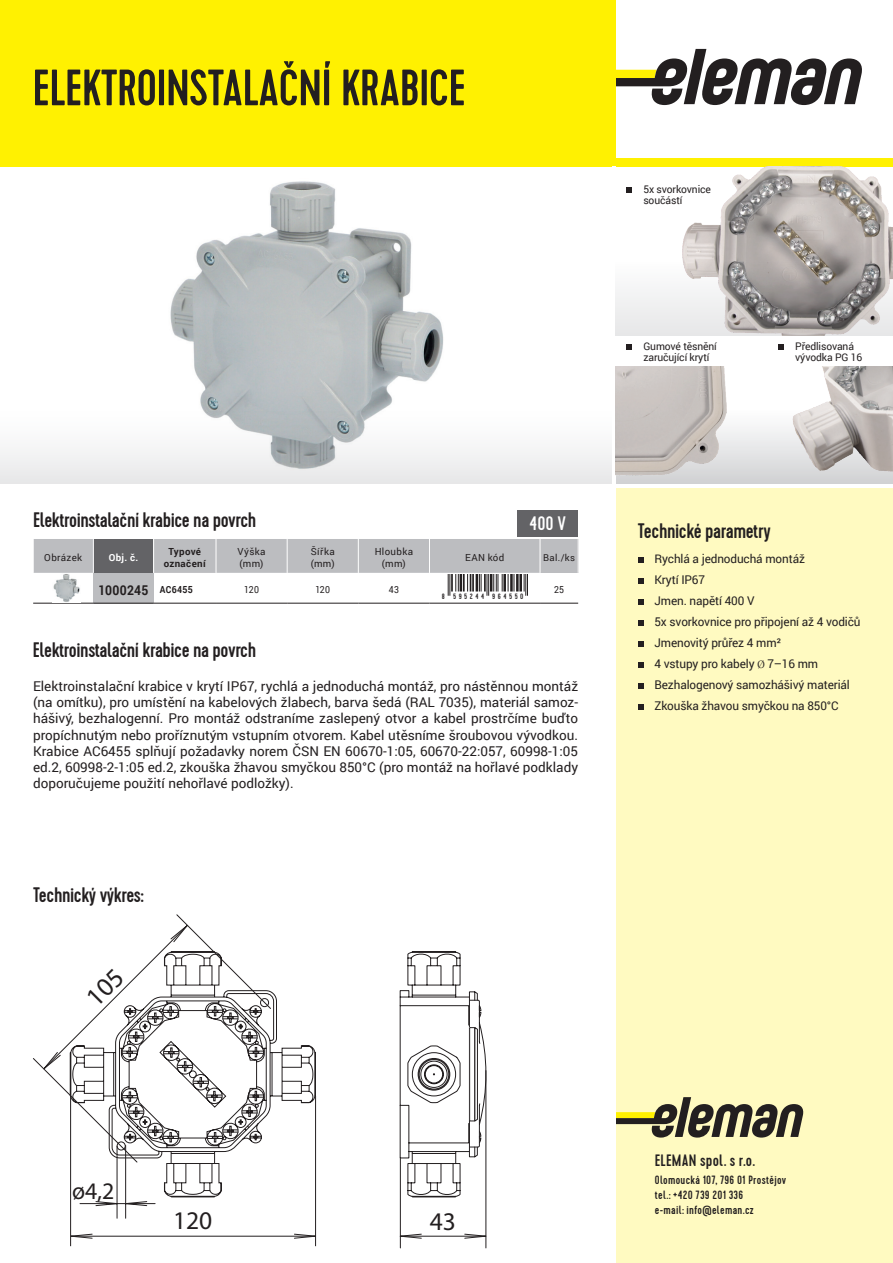
<style>
.page{position:relative;width:893px;height:1263px;background:#fff}
.page>*{position:absolute;margin:0;border:0;box-sizing:border-box;transform-origin:0 0}
.t1{font:500 51px "Cervo";letter-spacing:-.01em;color:#231f20}
.t2{font:25.5px "Myriad Pro";color:#231f20}
.t3{font:23.85px "Myriad Pro";color:#231f20}
.t4{font:500 21px "Cervo";letter-spacing:-.02em;color:#231f20}
.t5{font:500 19.5px "Cervo";color:#fff}
.t6{font:500 16.5px "Cervo";letter-spacing:.015em;color:#231f20}
.t7{font:13.5px/16.2px "Roboto";color:#231f20;text-align:justify}
.t8{font:700 13.5px "Roboto";letter-spacing:.025em;color:#231f20;scale:.9 1}
.t9{font:12px/21px "Roboto";letter-spacing:-.01em;color:#231f20}
.t10{font:500 12px/15px "Cervo";letter-spacing:.025em;color:#231f20}
.t11{font:10.5px/10.5px "Roboto";letter-spacing:-.01em;color:#231f20}
.t12{font:9.75px/12px "Roboto";letter-spacing:.035em;color:#231f20}
.t13{font:700 9.75px/12px "Roboto";letter-spacing:.035em;color:#231f20;text-align:center}
.t14{font:9.75px "Roboto";letter-spacing:.035em;color:#231f20;scale:.9 1}
.t15{font:700 9.75px "Roboto";color:#fff}
.t16{font:9.45px "Roboto";color:#231f20}
.t17{font:500 7.8px "Cervo";letter-spacing:.32em;color:#231f20}
.s1{font-size:9.75px}
.s2{font-family:"Sitka Banner"}
</style>
<div class="page">
<img style="left:170px;top:181px;width:274px;height:174px">
<svg style="left:615px;top:49px;width:247px;height:56px"></svg>
<div style="left:615px;top:487px;width:278px;height:776px;background:#fffac1"></div>
<div style="left:0;top:0;width:615px;height:167px;background:#fff101"></div>
<svg style="left:0;top:355px;width:612px;height:129px"></svg>
<svg style="left:615px;top:1097px;width:189px;height:40px"></svg>
<div style="left:0;top:158px;width:893px;height:9px;background:#fff101"></div>
<div style="left:615px;top:353px;width:278px;height:131px;background:linear-gradient(to bottom,#fff,#dadadc)"></div>
<hr style="left:0;top:484px;width:893px;height:4px;background:#fff">
<svg style="left:638px;top:557px;width:5px;height:5px"></svg>
<svg style="left:638px;top:578px;width:5px;height:5px"></svg>
<svg style="left:638px;top:599px;width:5px;height:5px"></svg>
<svg style="left:638px;top:620px;width:5px;height:5px"></svg>
<svg style="left:638px;top:641px;width:5px;height:5px"></svg>
<svg style="left:638px;top:662px;width:5px;height:5px"></svg>
<svg style="left:638px;top:683px;width:5px;height:5px"></svg>
<svg style="left:638px;top:704px;width:5px;height:5px"></svg>
<div style="left:517px;top:510px;width:61px;height:26px;background:#636366"></div>
<div style="left:540px;top:539px;width:38px;height:34px;background:#bcbdc0"></div>
<hr style="left:33px;top:603px;width:60px;height:1px;background:#231f20">
<hr style="left:93px;top:603px;width:61px;height:1px;background:#231f20">
<hr style="left:154px;top:603px;width:62px;height:1px;background:#231f20">
<hr style="left:216px;top:603px;width:71px;height:1px;background:#231f20">
<hr style="left:287px;top:603px;width:71px;height:1px;background:#231f20">
<hr style="left:358px;top:603px;width:71px;height:1px;background:#231f20">
<hr style="left:429px;top:603px;width:111px;height:1px;background:#231f20">
<hr style="left:540px;top:603px;width:38px;height:1px;background:#231f20">
<hr style="left:540px;top:539px;width:1px;height:34px;background:#fff">
<svg style="left:33px;top:539px;width:507px;height:64px"></svg>
<img style="left:626px;top:167px;width:259px;height:38px">
<img style="left:615px;top:367px;width:124px;height:114px">
<img style="left:788px;top:367px;width:105px;height:117px">
<svg style="left:615px;top:205px;width:278px;height:131px"></svg>
<svg style="left:627px;top:344px;width:5px;height:5px"></svg>
<svg style="left:779px;top:344px;width:5px;height:5px"></svg>
<svg style="left:627px;top:187px;width:5px;height:5px"></svg>
<img style="left:52px;top:574px;width:29px;height:28px">
<hr style="left:70px;top:1096px;width:1px;height:150px;background:#231f20">
<hr style="left:315px;top:1096px;width:1px;height:150px;background:#231f20">
<svg style="left:70px;top:951px;width:391px;height:286px"></svg>
<svg style="left:272px;top:951px;width:44px;height:247px"></svg>
<svg style="left:400px;top:991px;width:87px;height:258px"></svg>
<svg style="left:33px;top:914px;width:239px;height:305px"></svg>
<h1 class="t1" style="left:32px;top:58px;width:435px">ELEKTROINSTALAČNÍ KRABICE</h1>
<h3 class="t4" style="left:33px;top:507px;width:225px">Elektroinstalační krabice na povrch</h3>
<h3 class="t5" style="left:529px;top:512px;width:38px">400 V</h3>
<p class="t12" style="left:44px;top:551px;width:39px">Obrázek</p>
<p class="t15" style="left:109px;top:551px;width:31px">Obj. č.</p>
<p class="t13" style="left:164px;top:545px;width:43px">Typové označení</p>
<p class="t12" style="left:238px;top:545px;width:29px">Výška (mm)</p>
<p class="t12" style="left:311px;top:545px;width:26px">Šířka (mm)</p>
<p class="t12" style="left:375px;top:545px;width:40px;text-align:center">Hloubka (mm)</p>
<p class="t12" style="left:465px;top:551px;width:41px">EAN kód</p>
<p class="t16" style="left:543px;top:551px;width:33px">Bal./ks</p>
<p class="t8" style="left:99px;top:581px;width:106px">1000245 <span class="s1">AC6455</span></p>
<p class="t14" style="left:244px;top:583px;width:18px">120</p>
<p class="t14" style="left:315px;top:583px;width:18px">120</p>
<p class="t14" style="left:389px;top:583px;width:13px">43</p>
<p class="t14" style="left:554px;top:583px;width:13px">25</p>
<p class="t17" style="left:442px;top:592px;width:83px">8 595244 964550</p>
<h3 class="t4" style="left:33px;top:638px;width:225px">Elektroinstalační krabice na povrch</h3>
<p class="t7" style="left:33px;top:677px;width:547px">Elektroinstalační krabice v krytí IP67, rychlá a jednoduchá montáž, pro nástěnnou montáž (na omítku), pro umístění na kabelových žlabech, barva šedá (RAL 7035), materiál samoz&shy;hášivý, bezhalogenní. Pro montáž odstraníme zaslepený otvor a kabel prostrčíme buďto propíchnutým nebo proříznutým vstupním otvorem. Kabel utěsníme šroubovou vývodkou.<br>Krabice AC6455 splňují požadavky norem ČSN EN 60670-1:05, 60670-22:057, 60998-1:05 ed.2, 60998-2-1:05 ed.2, zkouška žhavou smyčkou 850°C (pro montáž na hořlavé podklady doporučujeme použití nehořlavé podložky).</p>
<h3 class="t4" style="left:33px;top:883px;width:112px">Technický výkres:</h3>
<p class="t11" style="left:643px;top:184px;width:69px">5x svorkovnice součástí</p>
<p class="t11" style="left:643px;top:341px;width:75px">Gumové těsnění zaručující krytí</p>
<p class="t11" style="left:795px;top:341px;width:69px">Předlisovaná vývodka PG 16</p>
<h3 class="t4" style="left:638px;top:519px;width:135px">Technické parametry</h3>
<p class="t9" style="left:654px;top:548px;width:208px">Rychlá a jednoduchá montáž<br>Krytí IP67<br>Jmen. napětí 400 V<br>5x svorkovnice pro připojení až 4 vodičů<br>Jmenovitý průřez 4 mm²<br>4 vstupy pro kabely <span class="s2">Ø</span> 7–16 mm<br>Bezhalogenový samozhášivý materiál<br>Zkouška žhavou smyčkou na 850°C</p>
<h3 class="t3" style="left:72px;top:1176px;width:44px">ø4,2</h3>
<h2 class="t2" style="left:173px;top:1204px;width:41px">120</h2>
<h2 class="t2" style="left:430px;top:1205px;width:28px">43</h2>
<p class="t6" style="left:655px;top:1150px;width:102px">ELEMAN spol. s r.o.</p>
<p class="t10" style="left:655px;top:1172px;width:133px">Olomoucká 107, 796 01 Prostějov tel.: +420 739 201 336<br>e-mail: info@eleman.cz</p>
</div>
